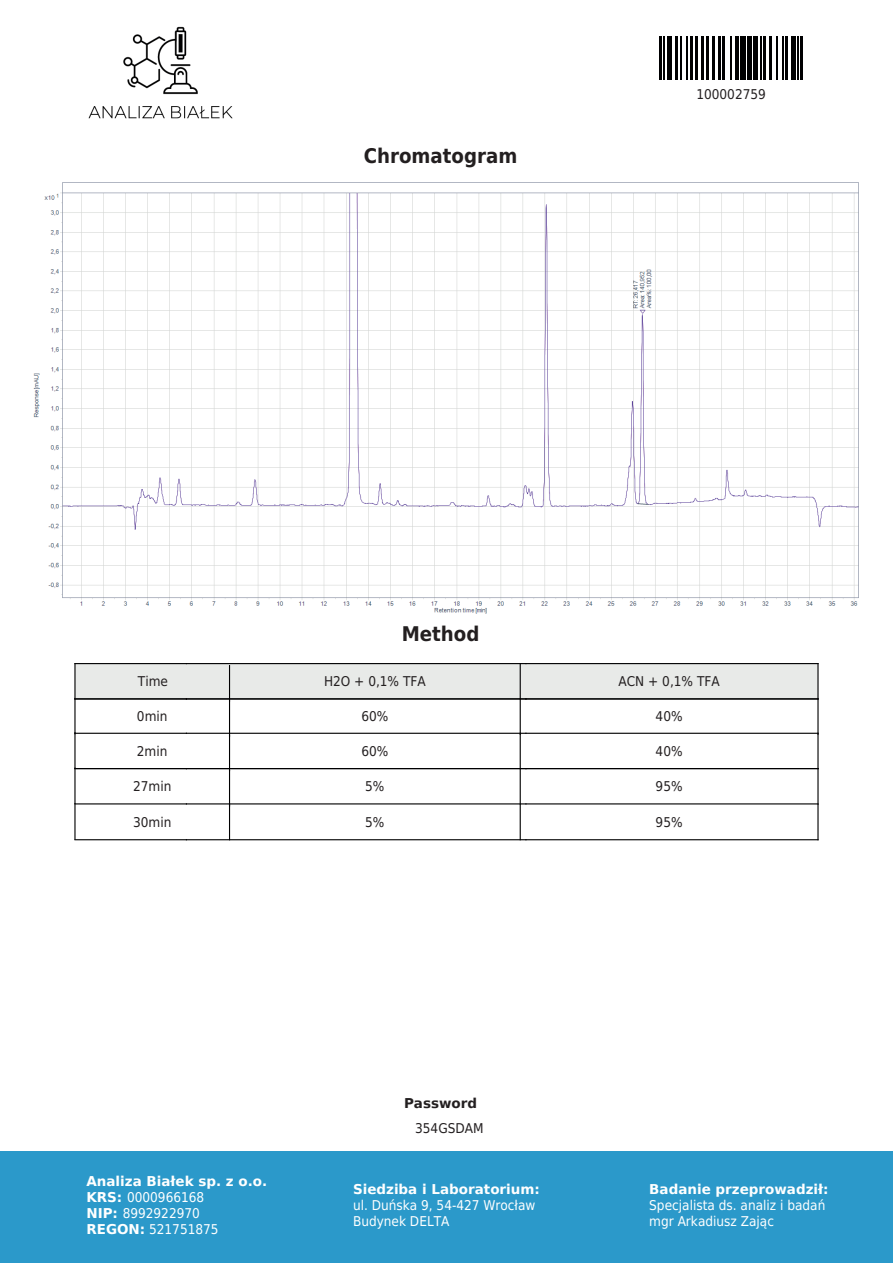
<style>
.page{position:relative;width:893px;height:1263px;background:#fff}
.page>*{position:absolute;margin:0;border:0;box-sizing:border-box;transform-origin:0 0}
.t1{font:700 20.25px "DejaVu Sans Condensed";color:#231f20}
.t2{font:13.5px/16.2px "DejaVu Sans Condensed";color:#fff}
.t3{font:13.5px "DejaVu Sans Condensed";color:#231f20}
.t4{font:700 13.5px "DejaVu Sans";color:#fff}
.t5{font:700 13.5px "DejaVu Sans";color:#231f20}
.s1{font-family:"DejaVu Sans";font-weight:700}
</style>
<div class="page">
<img style="left:88px;top:26px;width:145px;height:93px">
<div style="left:0;top:1151px;width:893px;height:112px;background:#2b99ca"></div>
<hr style="left:74px;top:698px;width:2px;height:36px;background:#000001">
<hr style="left:74px;top:733px;width:2px;height:35px;background:#000001">
<hr style="left:74px;top:768px;width:2px;height:35px;background:#000001">
<div style="left:75px;top:664px;width:111px;height:35px;background:#e8eae8"></div>
<div style="left:186px;top:664px;width:340px;height:35px;background:#e8eae8"></div>
<div style="left:526px;top:664px;width:292px;height:35px;background:#e8eae8"></div>
<hr style="left:75px;top:663px;width:111px;height:1px;background:#000001">
<hr style="left:75px;top:698px;width:111px;height:1px;background:#000001">
<hr style="left:229px;top:666px;width:1px;height:35px;background:#000001">
<hr style="left:186px;top:663px;width:340px;height:1px;background:#000001">
<hr style="left:186px;top:698px;width:340px;height:1px;background:#000001">
<hr style="left:520px;top:664px;width:1px;height:35px;background:#000001">
<hr style="left:817px;top:664px;width:2px;height:35px;background:#000001">
<hr style="left:526px;top:663px;width:292px;height:1px;background:#000001">
<hr style="left:526px;top:698px;width:292px;height:1px;background:#000001">
<hr style="left:75px;top:733px;width:111px;height:1px;background:#000001">
<hr style="left:229px;top:701px;width:1px;height:35px;background:#000001">
<hr style="left:186px;top:733px;width:340px;height:1px;background:#000001">
<hr style="left:520px;top:699px;width:1px;height:35px;background:#000001">
<hr style="left:817px;top:699px;width:2px;height:35px;background:#000001">
<hr style="left:75px;top:768px;width:111px;height:1px;background:#000001">
<hr style="left:229px;top:735px;width:1px;height:36px;background:#000001">
<hr style="left:186px;top:768px;width:340px;height:1px;background:#000001">
<hr style="left:520px;top:733px;width:1px;height:36px;background:#000001">
<hr style="left:817px;top:733px;width:2px;height:36px;background:#000001">
<hr style="left:526px;top:733px;width:292px;height:1px;background:#000001">
<hr style="left:526px;top:768px;width:292px;height:1px;background:#000001">
<hr style="left:75px;top:803px;width:111px;height:1px;background:#000001">
<hr style="left:229px;top:771px;width:1px;height:35px;background:#000001">
<hr style="left:186px;top:803px;width:340px;height:1px;background:#000001">
<hr style="left:520px;top:769px;width:1px;height:35px;background:#000001">
<hr style="left:526px;top:803px;width:292px;height:1px;background:#000001">
<hr style="left:817px;top:769px;width:2px;height:35px;background:#000001">
<hr style="left:74px;top:664px;width:2px;height:35px;background:#000001">
<hr style="left:74px;top:804px;width:2px;height:35px;background:#000001">
<hr style="left:75px;top:839px;width:111px;height:1px;background:#000001">
<hr style="left:229px;top:804px;width:1px;height:36px;background:#000001">
<hr style="left:186px;top:839px;width:340px;height:1px;background:#000001">
<hr style="left:520px;top:804px;width:1px;height:36px;background:#000001">
<hr style="left:526px;top:839px;width:292px;height:1px;background:#000001">
<hr style="left:817px;top:804px;width:2px;height:36px;background:#000001">
<hr style="left:659px;top:36px;width:3px;height:44px;background:#000001">
<hr style="left:663px;top:36px;width:2px;height:44px;background:#000001">
<hr style="left:668px;top:36px;width:4px;height:44px;background:#000001">
<hr style="left:675px;top:36px;width:3px;height:44px;background:#000001">
<hr style="left:681px;top:36px;width:1px;height:44px;background:#000001">
<hr style="left:686px;top:36px;width:2px;height:44px;background:#000001">
<hr style="left:690px;top:36px;width:3px;height:44px;background:#000001">
<hr style="left:695px;top:36px;width:3px;height:44px;background:#000001">
<hr style="left:701px;top:36px;width:2px;height:44px;background:#000001">
<hr style="left:706px;top:36px;width:3px;height:44px;background:#000001">
<hr style="left:712px;top:36px;width:3px;height:44px;background:#000001">
<hr style="left:718px;top:36px;width:3px;height:44px;background:#000001">
<hr style="left:722px;top:36px;width:3px;height:44px;background:#000001">
<hr style="left:730px;top:36px;width:2px;height:44px;background:#000001">
<hr style="left:735px;top:36px;width:1px;height:44px;background:#000001">
<hr style="left:738px;top:36px;width:1px;height:44px;background:#000001">
<div style="left:740px;top:36px;width:6px;height:44px;background:#000001"></div>
<hr style="left:748px;top:36px;width:4px;height:44px;background:#000001">
<div style="left:753px;top:36px;width:5px;height:44px;background:#000001"></div>
<hr style="left:760px;top:36px;width:2px;height:44px;background:#000001">
<hr style="left:763px;top:36px;width:3px;height:44px;background:#000001">
<hr style="left:769px;top:36px;width:3px;height:44px;background:#000001">
<hr style="left:776px;top:36px;width:1px;height:44px;background:#000001">
<hr style="left:782px;top:36px;width:1px;height:44px;background:#000001">
<hr style="left:785px;top:36px;width:2px;height:44px;background:#000001">
<hr style="left:792px;top:36px;width:4px;height:44px;background:#000001">
<hr style="left:797px;top:36px;width:2px;height:44px;background:#000001">
<hr style="left:800px;top:36px;width:3px;height:44px;background:#000001">
<img style="left:33px;top:182px;width:826px;height:432px">
<h1 class="t1" style="left:364px;top:139px;width:155px">Chromatogram</h1>
<p class="t3" style="left:696px;top:83px;width:71px">100002759</p>
<h1 class="t1" style="left:402px;top:618px;width:79px">Method</h1>
<p class="t3" style="left:138px;top:669px;width:32px">Time</p>
<p class="t3" style="left:324px;top:669px;width:103px">H2O + 0,1% TFA</p>
<p class="t3" style="left:618px;top:669px;width:103px">ACN + 0,1% TFA</p>
<p class="t3" style="left:137px;top:705px;width:32px">0min</p>
<p class="t3" style="left:361px;top:705px;width:28px">60%</p>
<p class="t3" style="left:656px;top:705px;width:28px">40%</p>
<p class="t3" style="left:137px;top:739px;width:32px">2min</p>
<p class="t3" style="left:361px;top:739px;width:28px">60%</p>
<p class="t3" style="left:656px;top:739px;width:28px">40%</p>
<p class="t3" style="left:133px;top:774px;width:40px">27min</p>
<p class="t3" style="left:365px;top:774px;width:21px">5%</p>
<p class="t3" style="left:656px;top:774px;width:28px">95%</p>
<p class="t3" style="left:133px;top:810px;width:40px">30min</p>
<p class="t3" style="left:365px;top:810px;width:21px">5%</p>
<p class="t3" style="left:656px;top:810px;width:28px">95%</p>
<p class="t5" style="left:404px;top:1092px;width:75px">Password</p>
<p class="t4" style="left:86px;top:1170px;width:182px">Analiza Białek sp. z o.o.</p>
<p class="t2" style="left:86px;top:1188px;width:134px"><span class="s1">KRS:</span> 0000966168<br><span class="s1">NIP:</span> 8992922970<br><span class="s1">REGON:</span> 521751875</p>
<p class="t3" style="left:415px;top:1116px;width:70px">354GSDAM</p>
<p class="t4" style="left:353px;top:1178px;width:188px">Siedziba i Laboratorium:</p>
<p class="t2" style="left:353px;top:1196px;width:184px">ul. Duńska 9, 54-427 Wrocław<br>Budynek DELTA</p>
<p class="t4" style="left:649px;top:1178px;width:181px">Badanie przeprowadził:</p>
<p class="t2" style="left:649px;top:1196px;width:178px">Specjalista ds. analiz i badań mgr Arkadiusz Zając</p>
</div>
